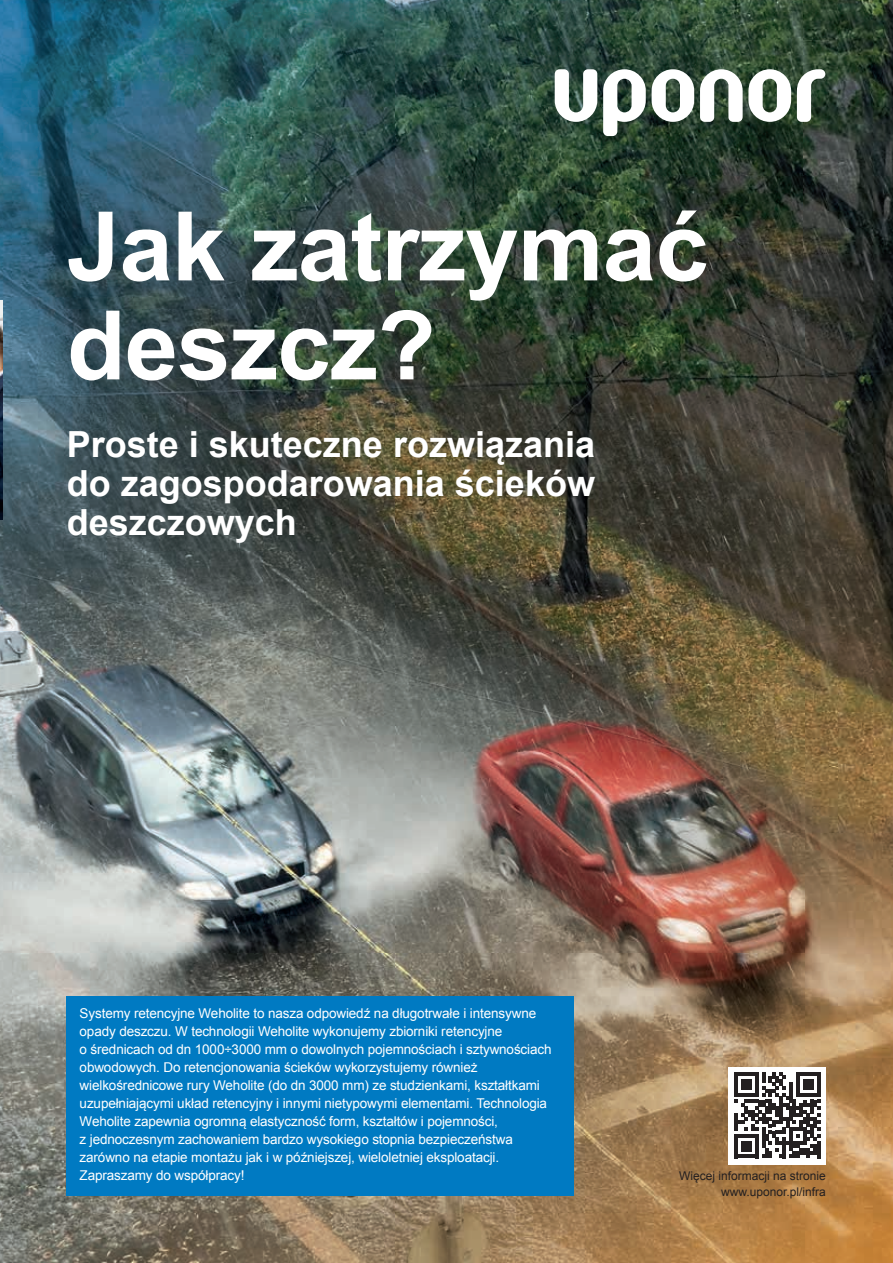
<style>
.page{position:relative;width:893px;height:1263px;background:#fff}
.page>*{position:absolute;margin:0;border:0;box-sizing:border-box;transform-origin:0 0}
.t1{font:700 96px/99px "Arial";letter-spacing:-.01em;color:#fff}
.t2{font:700 36px/39px "Arial";color:#fff;text-align:justify}
.t3{font:13.5px/18px "Arial";letter-spacing:-.01em;color:#fff}
.t4{font:12px/16.5px "Arial";color:#231f20;text-align:right}
</style>
<div class="page">
<img style="left:0;top:0;width:893px;height:1263px">
<svg style="left:555px;top:69px;width:42px;height:53px"></svg>
<svg style="left:797px;top:69px;width:28px;height:53px"></svg>
<svg style="left:603px;top:69px;width:43px;height:67px"></svg>
<svg style="left:700px;top:69px;width:91px;height:53px"></svg>
<svg style="left:652px;top:69px;width:42px;height:53px"></svg>
<div style="left:67px;top:996px;width:507px;height:200px;background:#007ac2"></div>
<div style="left:728px;top:1067px;width:98px;height:97px;background:#fff"></div>
<svg style="left:734px;top:1072px;width:86px;height:86px"></svg>
<hr style="left:817px;top:1141px;width:3px;height:17px;background:#231f20">
<img style="left:0;top:300px;width:2px;height:219px">
<h1 class="t1" style="left:67px;top:200px;width:643px">Jak zatrzymać deszcz?</h1>
<h2 class="t2" style="left:67px;top:426px;width:530px">Proste i skuteczne rozwiązania do zagospodarowania ścieków deszczowych</h2>
<p class="t3" style="left:80px;top:1004px;width:473px">Systemy retencyjne Weholite to nasza odpowiedź na długotrwałe i intensywne opady deszczu. W technologii Weholite wykonujemy zbiorniki retencyjne<br>o średnicach od dn 1000÷3000 mm o dowolnych pojemnościach i sztywnościach obwodowych. Do retencjonowania ścieków wykorzystujemy również wielkośrednicowe rury Weholite (do dn 3000 mm) ze studzienkami, kształtkami uzupełniającymi układ retencyjny i innymi nietypowymi elementami. Technologia Weholite zapewnia ogromną elastyczność form, kształtów i pojemności,<br>z jednoczesnym zachowaniem bardzo wysokiego stopnia bezpieczeństwa zarówno na etapie montażu jak i w późniejszej, wieloletniej eksploatacji.<br>Zapraszamy do współpracy!</p>
<p class="t4" style="left:679px;top:1167px;width:148px">Więcej informacji na stronie www.uponor.pl/infra</p>
</div>
